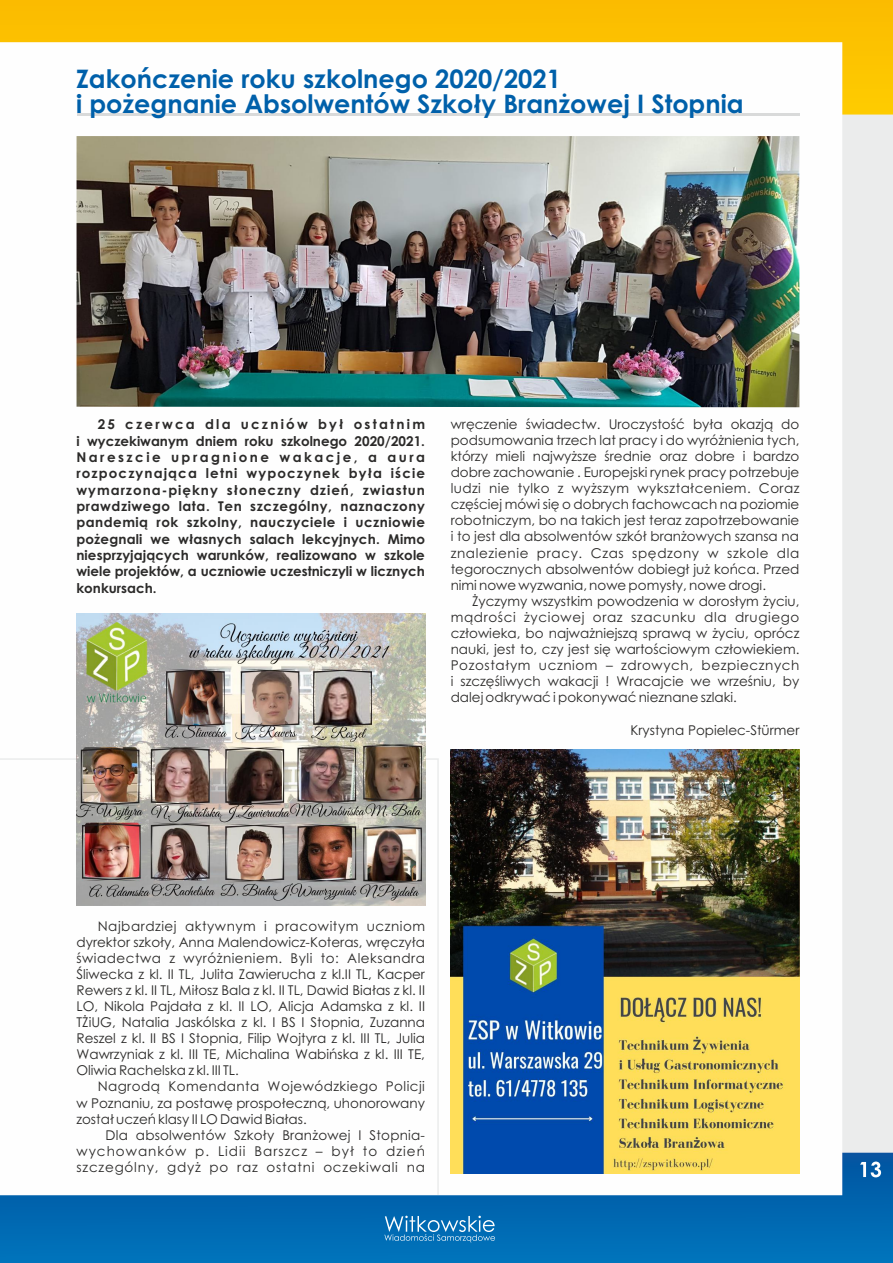
<style>
.page{position:relative;width:893px;height:1263px;background:#fff}
.page>*{position:absolute;margin:0;border:0;box-sizing:border-box;transform-origin:0 0}
.t1{font:700 25.5px/24.8px "Century Gothic";color:#0060aa}
.t2{font:13.5px/16px "Century Gothic";color:#2b2a29;text-align:justify}
.t3{font:700 13.5px/16.4px "Century Gothic";color:#2b2a29;text-align:justify}
</style>
<div class="page">
<img style="left:0;top:0;width:893px;height:1263px">
<svg style="left:860px;top:1161px;width:21px;height:16px"></svg>
<svg style="left:384px;top:1216px;width:111px;height:26px;background:#3388c2"></svg>
<hr style="left:77px;top:114px;width:722px;height:2px;background:#d9dada">
<img style="left:451px;top:750px;width:348px;height:424px">
<svg style="left:0;top:757px;width:440px;height:439px"></svg>
<img style="left:77px;top:613px;width:348px;height:293px">
<img style="left:77px;top:136px;width:722px;height:271px">
<h1 class="t1" style="left:76px;top:69px;width:669px">Zakończenie roku szkolnego 2020/2021<br>i pożegnanie Absolwentów Szkoły Branżowej I Stopnia</h1>
<p class="t3" style="left:76px;top:417px;width:350px;text-indent:21px">25 czerwca dla uczniów był ostatnim i wyczekiwanym dniem roku szkolnego 2020/2021.<br>Nareszcie upragnione wakacje, a aura rozpoczynająca letni wypoczynek była iście wymarzona-piękny słoneczny dzień, zwiastun prawdziwego lata. Ten szczególny, naznaczony pandemią rok szkolny, nauczyciele i uczniowie pożegnali we własnych salach lekcyjnych. Mimo niesprzyjających warunków, realizowano w szkole wiele projektów, a uczniowie uczestniczyli w licznych konkursach.</p>
<p class="t2" style="left:451px;top:417px;width:350px">wręczenie świadectw. Uroczystość była okazją do podsumowania trzech lat pracy i do wyróżnienia tych, którzy mieli najwyższe średnie oraz dobre i bardzo dobre zachowanie . Europejski rynek pracy potrzebuje ludzi nie tylko z wyższym wykształceniem. Coraz częściej mówi się o dobrych fachowcach na poziomie robotniczym, bo na takich jest teraz zapotrzebowanie i to jest dla absolwentów szkół branżowych szansa na znalezienie pracy. Czas spędzony w szkole dla tegorocznych absolwentów dobiegł już końca. Przed nimi nowe wyzwania, nowe pomysły, nowe drogi.</p>
<p class="t2" style="left:451px;top:594px;width:350px;text-indent:21px">Życzymy wszystkim powodzenia w dorosłym życiu, mądrości życiowej oraz szacunku dla drugiego człowieka, bo najważniejszą sprawą w życiu, oprócz nauki, jest to, czy jest się wartościowym człowiekiem.<br>Pozostałym uczniom – zdrowych, bezpiecznych i szczęśliwych wakacji ! Wracajcie we wrześniu, by dalej odkrywać i pokonywać nieznane szlaki.</p>
<p class="t2" style="left:631px;top:723px;width:170px">Krystyna Popielec-Stürmer</p>
<p class="t2" style="left:77px;top:919px;width:350px;text-indent:21px">Najbardziej aktywnym i pracowitym uczniom dyrektor szkoły, Anna Malendowicz-Koteras, wręczyła świadectwa z wyróżnieniem. Byli to: Aleksandra Śliwecka z kl. II TL, Julita Zawierucha z kl.II TL, Kacper Rewers z kl. II TL, Miłosz Bala z kl. II TL, Dawid Białas z kl. II LO, Nikola Pajdała z kl. II LO, Alicja Adamska z kl. II TŻiUG, Natalia Jaskólska z kl. I BS I Stopnia, Zuzanna Reszel z kl. II BS I Stopnia, Filip Wojtyra z kl. III TL, Julia Wawrzyniak z kl. III TE, Michalina Wabińska z kl. III TE, Oliwia Rachelska z kl. III TL.</p>
<p class="t2" style="left:76px;top:1080px;width:350px;text-indent:21px">Nagrodą Komendanta Wojewódzkiego Policji w Poznaniu, za postawę prospołeczną, uhonorowany został uczeń klasy II LO Dawid Białas.</p>
<p class="t2" style="left:76px;top:1128px;width:350px;text-indent:29px">Dla absolwentów Szkoły Branżowej I Stopnia&shy;wychowanków p. Lidii Barszcz – był to dzień szczególny, gdyż po raz ostatni oczekiwali na</p>
</div>
